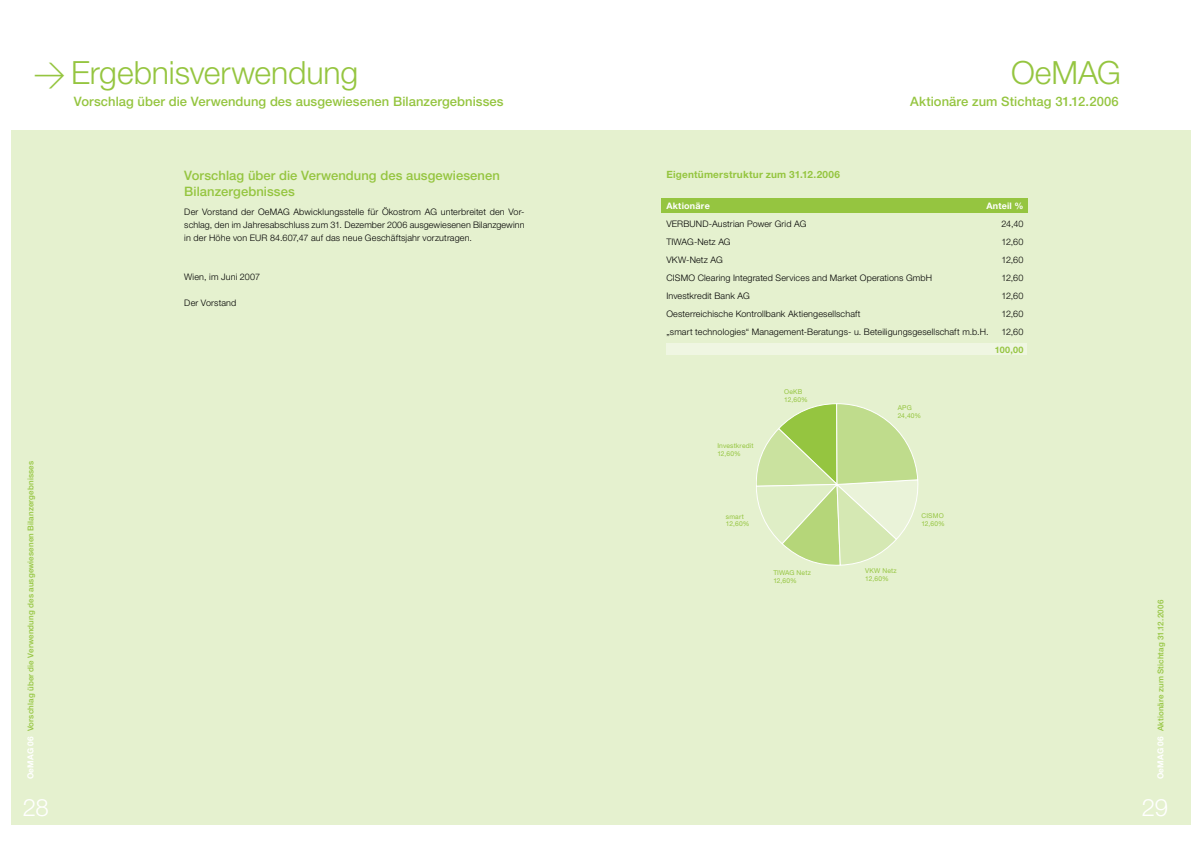
<style>
.page{position:relative;width:1191px;height:842px;background:#fff}
.page>*{position:absolute;margin:0;border:0;box-sizing:border-box;transform-origin:0 0}
.t1{font:300 32px "Helvetica Neue";letter-spacing:-.005em;color:#95c540}
.t2{font:300 24px "Helvetica Neue";color:#fff}
.t3{font:500 13px/16px "Helvetica Neue";letter-spacing:.005em;color:#95c540}
.t4{font:700 10px "Helvetica Neue";letter-spacing:.02em;color:#95c540}
.t5{font:300 9px/13px "Helvetica Neue";letter-spacing:.015em;color:#000;text-align:justify}
.t6{font:700 9px "Helvetica Neue";letter-spacing:.025em;color:#fff}
.t7{font:700 9px "Helvetica Neue";color:#95c540}
.t8{font:500 8px "Helvetica Neue";letter-spacing:.02em;color:#95c540}
.t9{font:6.7px/7.6px "Helvetica Neue";letter-spacing:.025em;color:#95c540}
.s1{font-family:"DIN"}
.s2{font-weight:700;font-size:8.3px;color:#fff}
</style>
<div class="page">
<div style="left:11px;top:130px;width:584px;height:695px;background:#e5f1cf"></div>
<div style="left:595px;top:130px;width:596px;height:695px;background:#e5f1cf"></div>
<div style="left:666px;top:343px;width:360px;height:12px;background:#eff6e2"></div>
<div style="left:661px;top:198px;width:366px;height:14px;background:#95c540"></div>
<svg style="left:756px;top:403px;width:162px;height:162px"></svg>
<h1 class="t1" style="left:33px;top:53px;width:327px"><span class="s1">&gt;</span> Ergebnisverwendung</h1>
<h1 class="t1" style="left:1011px;top:53px;width:111px">OeMAG</h1>
<h3 class="t3" style="left:910px;top:93px;width:210px">Aktionäre zum Stichtag 31.12.2006</h3>
<h3 class="t3" style="left:74px;top:93px;width:431px">Vorschlag über die Verwendung des ausgewiesenen Bilanzergebnisses</h3>
<p class="t8" style="left:26px;top:779px;width:320px;rotate:-90deg"><span class="s2">OeMAG 06</span> Vorschlag über die Verwendung des ausgewiesenen Bilanzergebnisses</p>
<h3 class="t3" style="left:184px;top:167px;width:317px">Vorschlag über die Verwendung des ausgewiesenen<br>Bilanzergebnisses</h3>
<p class="t5" style="left:184px;top:205px;width:342px">Der Vorstand der OeMAG Abwicklungsstelle für Ökostrom AG unterbreitet den Vor&shy;schlag, den im Jahresabschluss zum 31. Dezember 2006 ausgewiesenen Bilanzgewinn in der Höhe von EUR 84.607,47 auf das neue Geschäftsjahr vorzutragen.</p>
<p class="t5" style="left:184px;top:270px;width:77px">Wien, im Juni 2007</p>
<p class="t5" style="left:184px;top:296px;width:54px">Der Vorstand</p>
<p class="t4" style="left:666px;top:168px;width:175px">Eigentümerstruktur zum 31.12.2006</p>
<p class="t6" style="left:666px;top:200px;width:45px">Aktionäre</p>
<p class="t6" style="left:986px;top:200px;width:39px">Anteil %</p>
<p class="t5" style="left:666px;top:217px;width:141px">VERBUND-Austrian Power Grid AG</p>
<p class="t5" style="left:1001px;top:217px;width:24px">24,40</p>
<p class="t5" style="left:666px;top:235px;width:66px">TIWAG-Netz AG</p>
<p class="t5" style="left:1001px;top:235px;width:23px">12,60</p>
<p class="t5" style="left:666px;top:253px;width:58px">VKW-Netz AG</p>
<p class="t5" style="left:1001px;top:253px;width:23px">12,60</p>
<p class="t5" style="left:666px;top:271px;width:267px">CISMO Clearing Integrated Services and Market Operations GmbH</p>
<p class="t5" style="left:1001px;top:271px;width:23px">12,60</p>
<p class="t5" style="left:666px;top:289px;width:85px">Investkredit Bank AG</p>
<p class="t5" style="left:1001px;top:289px;width:23px">12,60</p>
<p class="t5" style="left:666px;top:307px;width:196px">Oesterreichische Kontrollbank Aktiengesellschaft</p>
<p class="t5" style="left:1001px;top:307px;width:23px">12,60</p>
<p class="t5" style="left:666px;top:325px;width:324px">„smart technologies“ Management-Beratungs- u. Beteiligungsgesellschaft m.b.H.</p>
<p class="t5" style="left:1001px;top:325px;width:23px">12,60</p>
<p class="t7" style="left:995px;top:344px;width:30px">100,00</p>
<p class="t9" style="left:784px;top:388px;width:25px">OeKB<br>12,60%</p>
<p class="t9" style="left:717px;top:442px;width:38px">Investkredit<br>12,60%</p>
<p class="t9" style="left:897px;top:404px;width:25px">APG<br>24,40%</p>
<p class="t9" style="left:726px;top:512px;width:25px">smart<br>12,60%</p>
<p class="t9" style="left:773px;top:569px;width:39px">TIWAG Netz<br>12,60%</p>
<p class="t9" style="left:865px;top:567px;width:33px">VKW Netz<br>12,60%</p>
<p class="t9" style="left:921px;top:512px;width:25px">CISMO<br>12,60%</p>
<p class="t8" style="left:1155px;top:779px;width:181px;rotate:-90deg"><span class="s2">OeMAG 06</span> Aktionäre zum Stichtag 31.12.2006</p>
<h2 class="t2" style="left:23px;top:793px;width:27px">28</h2>
<h2 class="t2" style="left:1141px;top:793px;width:28px">29</h2>
</div>
